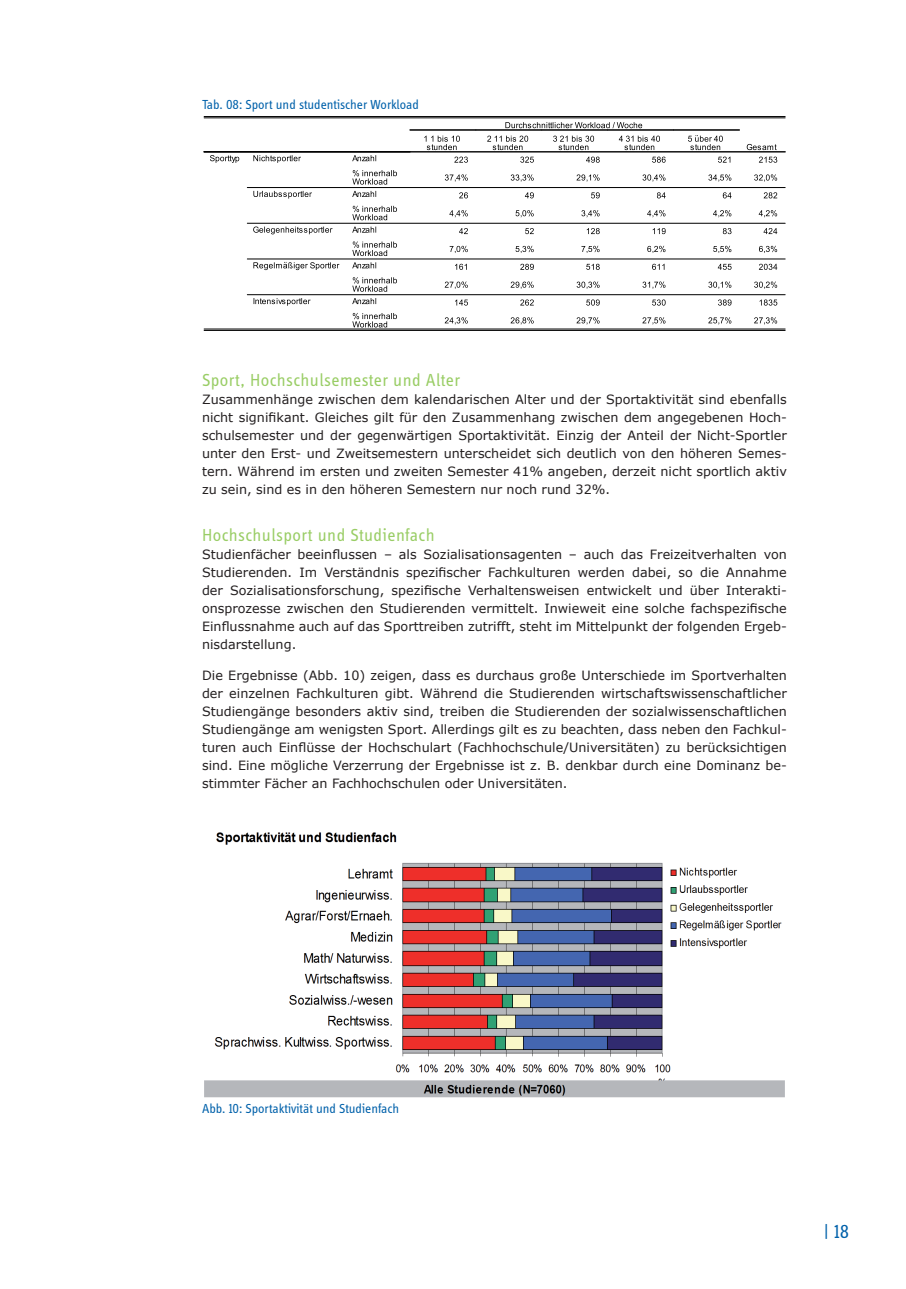
<style>
.page{position:relative;width:906px;height:1289px;background:#fff}
.page>*{position:absolute;margin:0;border:0;box-sizing:border-box;transform-origin:0 0}
.t1{font:19.5px "Info OT Disp";color:#0161aa}
.t2{font:18px "Info OT Disp";letter-spacing:.025em;color:#99cd65}
.t3{font:13.5px "Info OT Disp";color:#0161aa}
.t4{font:12.75px/18px "Verdana";color:#231f20;text-align:justify}
</style>
<div class="page">
<svg style="left:688px;top:135px;width:35px;height:15px"></svg>
<svg style="left:619px;top:136px;width:41px;height:14px"></svg>
<svg style="left:553px;top:136px;width:41px;height:14px"></svg>
<svg style="left:487px;top:136px;width:41px;height:14px"></svg>
<svg style="left:424px;top:136px;width:36px;height:14px"></svg>
<svg style="left:746px;top:144px;width:30px;height:6px"></svg>
<hr style="left:410px;top:130px;width:329px;height:1px;background:#000">
<svg style="left:505px;top:122px;width:137px;height:6px"></svg>
<svg style="left:352px;top:155px;width:24px;height:6px"></svg>
<svg style="left:352px;top:170px;width:45px;height:15px"></svg>
<svg style="left:352px;top:191px;width:24px;height:6px"></svg>
<svg style="left:352px;top:206px;width:45px;height:14px"></svg>
<svg style="left:352px;top:227px;width:24px;height:6px"></svg>
<svg style="left:352px;top:241px;width:45px;height:15px"></svg>
<svg style="left:352px;top:262px;width:24px;height:6px"></svg>
<svg style="left:352px;top:277px;width:45px;height:15px"></svg>
<svg style="left:352px;top:298px;width:24px;height:6px"></svg>
<svg style="left:352px;top:313px;width:45px;height:14px"></svg>
<svg style="left:253px;top:155px;width:48px;height:8px"></svg>
<svg style="left:253px;top:191px;width:59px;height:7px"></svg>
<svg style="left:253px;top:226px;width:79px;height:8px"></svg>
<svg style="left:253px;top:262px;width:86px;height:8px"></svg>
<svg style="left:253px;top:298px;width:57px;height:8px"></svg>
<svg style="left:210px;top:155px;width:29px;height:8px"></svg>
<svg style="left:754px;top:317px;width:23px;height:7px"></svg>
<svg style="left:708px;top:317px;width:23px;height:7px"></svg>
<svg style="left:642px;top:317px;width:23px;height:7px"></svg>
<svg style="left:576px;top:317px;width:23px;height:7px"></svg>
<svg style="left:510px;top:317px;width:23px;height:7px"></svg>
<svg style="left:445px;top:317px;width:23px;height:7px"></svg>
<svg style="left:759px;top:299px;width:18px;height:6px"></svg>
<svg style="left:718px;top:299px;width:13px;height:6px"></svg>
<svg style="left:652px;top:299px;width:13px;height:6px"></svg>
<svg style="left:586px;top:299px;width:14px;height:6px"></svg>
<svg style="left:520px;top:299px;width:14px;height:6px"></svg>
<svg style="left:455px;top:299px;width:13px;height:6px"></svg>
<svg style="left:754px;top:281px;width:23px;height:8px"></svg>
<svg style="left:708px;top:281px;width:23px;height:8px"></svg>
<svg style="left:642px;top:281px;width:23px;height:8px"></svg>
<svg style="left:576px;top:281px;width:23px;height:8px"></svg>
<svg style="left:510px;top:281px;width:23px;height:8px"></svg>
<svg style="left:445px;top:281px;width:23px;height:8px"></svg>
<svg style="left:759px;top:264px;width:18px;height:6px"></svg>
<svg style="left:718px;top:264px;width:13px;height:6px"></svg>
<svg style="left:652px;top:264px;width:12px;height:6px"></svg>
<svg style="left:586px;top:264px;width:14px;height:6px"></svg>
<svg style="left:520px;top:264px;width:14px;height:6px"></svg>
<svg style="left:455px;top:264px;width:12px;height:6px"></svg>
<svg style="left:759px;top:246px;width:18px;height:7px"></svg>
<svg style="left:713px;top:246px;width:18px;height:7px"></svg>
<svg style="left:647px;top:246px;width:18px;height:7px"></svg>
<svg style="left:581px;top:246px;width:18px;height:7px"></svg>
<svg style="left:515px;top:246px;width:18px;height:7px"></svg>
<svg style="left:450px;top:246px;width:18px;height:7px"></svg>
<svg style="left:763px;top:228px;width:14px;height:6px"></svg>
<svg style="left:723px;top:228px;width:8px;height:6px"></svg>
<svg style="left:652px;top:228px;width:13px;height:6px"></svg>
<svg style="left:587px;top:228px;width:13px;height:6px"></svg>
<svg style="left:525px;top:228px;width:9px;height:6px"></svg>
<svg style="left:459px;top:228px;width:9px;height:6px"></svg>
<svg style="left:758px;top:210px;width:19px;height:7px"></svg>
<svg style="left:713px;top:210px;width:18px;height:7px"></svg>
<svg style="left:647px;top:210px;width:18px;height:7px"></svg>
<svg style="left:581px;top:210px;width:18px;height:7px"></svg>
<svg style="left:515px;top:210px;width:18px;height:7px"></svg>
<svg style="left:449px;top:210px;width:19px;height:7px"></svg>
<svg style="left:763px;top:192px;width:14px;height:6px"></svg>
<svg style="left:723px;top:192px;width:8px;height:6px"></svg>
<svg style="left:657px;top:192px;width:8px;height:6px"></svg>
<svg style="left:591px;top:192px;width:9px;height:6px"></svg>
<svg style="left:525px;top:192px;width:9px;height:6px"></svg>
<svg style="left:459px;top:192px;width:9px;height:6px"></svg>
<svg style="left:754px;top:174px;width:23px;height:8px"></svg>
<svg style="left:708px;top:174px;width:23px;height:8px"></svg>
<svg style="left:642px;top:174px;width:23px;height:8px"></svg>
<svg style="left:576px;top:174px;width:23px;height:8px"></svg>
<svg style="left:511px;top:174px;width:22px;height:8px"></svg>
<svg style="left:445px;top:174px;width:23px;height:8px"></svg>
<svg style="left:759px;top:157px;width:18px;height:6px"></svg>
<svg style="left:718px;top:157px;width:12px;height:6px"></svg>
<svg style="left:652px;top:157px;width:13px;height:6px"></svg>
<svg style="left:586px;top:157px;width:13px;height:6px"></svg>
<svg style="left:520px;top:157px;width:14px;height:6px"></svg>
<svg style="left:454px;top:157px;width:14px;height:6px"></svg>
<hr style="left:204px;top:151px;width:581px;height:1px;background:#000">
<hr style="left:247px;top:294px;width:538px;height:1px;background:#000">
<hr style="left:247px;top:259px;width:538px;height:1px;background:#000">
<hr style="left:247px;top:223px;width:538px;height:1px;background:#000">
<hr style="left:247px;top:187px;width:538px;height:1px;background:#000">
<hr style="left:204px;top:117px;width:581px;height:1px;background:#000">
<hr style="left:204px;top:116px;width:581px;height:1px;background:#000">
<hr style="left:204px;top:329px;width:581px;height:1px;background:#000">
<hr style="left:204px;top:330px;width:581px;height:1px;background:#000">
<img style="left:204px;top:832px;width:581px;height:266px">
<p class="t3" style="left:202px;top:96px;width:218px">Tab. 08: Sport und studentischer Workload</p>
<h2 class="t2" style="left:202px;top:368px;width:260px">Sport, Hochschulsemester und Alter</h2>
<p class="t4" style="left:202px;top:389px;width:586px">Zusammenhänge zwischen dem kalendarischen Alter und der Sportaktivität sind ebenfalls nicht signifikant. Gleiches gilt für den Zusammenhang zwischen dem angegebenen Hoch&shy;schulsemester und der gegenwärtigen Sportaktivität. Einzig der Anteil der Nicht-Sportler unter den Erst- und Zweitsemestern unterscheidet sich deutlich von den höheren Semes&shy;tern. Während im ersten und zweiten Semester 41% angeben, derzeit nicht sportlich aktiv zu sein, sind es in den höheren Semestern nur noch rund 32%.</p>
<h2 class="t2" style="left:202px;top:523px;width:234px">Hochschulsport und Studienfach</h2>
<p class="t4" style="left:202px;top:544px;width:586px">Studienfächer beeinflussen – als Sozialisationsagenten – auch das Freizeitverhalten von Studierenden. Im Verständnis spezifischer Fachkulturen werden dabei, so die Annahme der Sozialisationsforschung, spezifische Verhaltensweisen entwickelt und über Interakti&shy;onsprozesse zwischen den Studierenden vermittelt. Inwieweit eine solche fachspezifische Einflussnahme auch auf das Sporttreiben zutrifft, steht im Mittelpunkt der folgenden Ergeb&shy;nisdarstellung.</p>
<p class="t4" style="left:202px;top:665px;width:586px">Die Ergebnisse (Abb. 10) zeigen, dass es durchaus große Unterschiede im Sportverhalten der einzelnen Fachkulturen gibt. Während die Studierenden wirtschaftswissenschaftlicher Studiengänge besonders aktiv sind, treiben die Studierenden der sozialwissenschaftlichen Studiengänge am wenigsten Sport. Allerdings gilt es zu beachten, dass neben den Fachkul&shy;turen auch Einflüsse der Hochschulart (Fachhochschule/Universitäten) zu berücksichtigen sind. Eine mögliche Verzerrung der Ergebnisse ist z. B. denkbar durch eine Dominanz be&shy;stimmter Fächer an Fachhochschulen oder Universitäten.</p>
<p class="t3" style="left:202px;top:1100px;width:199px">Abb. 10: Sportaktivität und Studienfach</p>
<h1 class="t1" style="left:824px;top:1219px;width:27px">| 18</h1>
</div>
